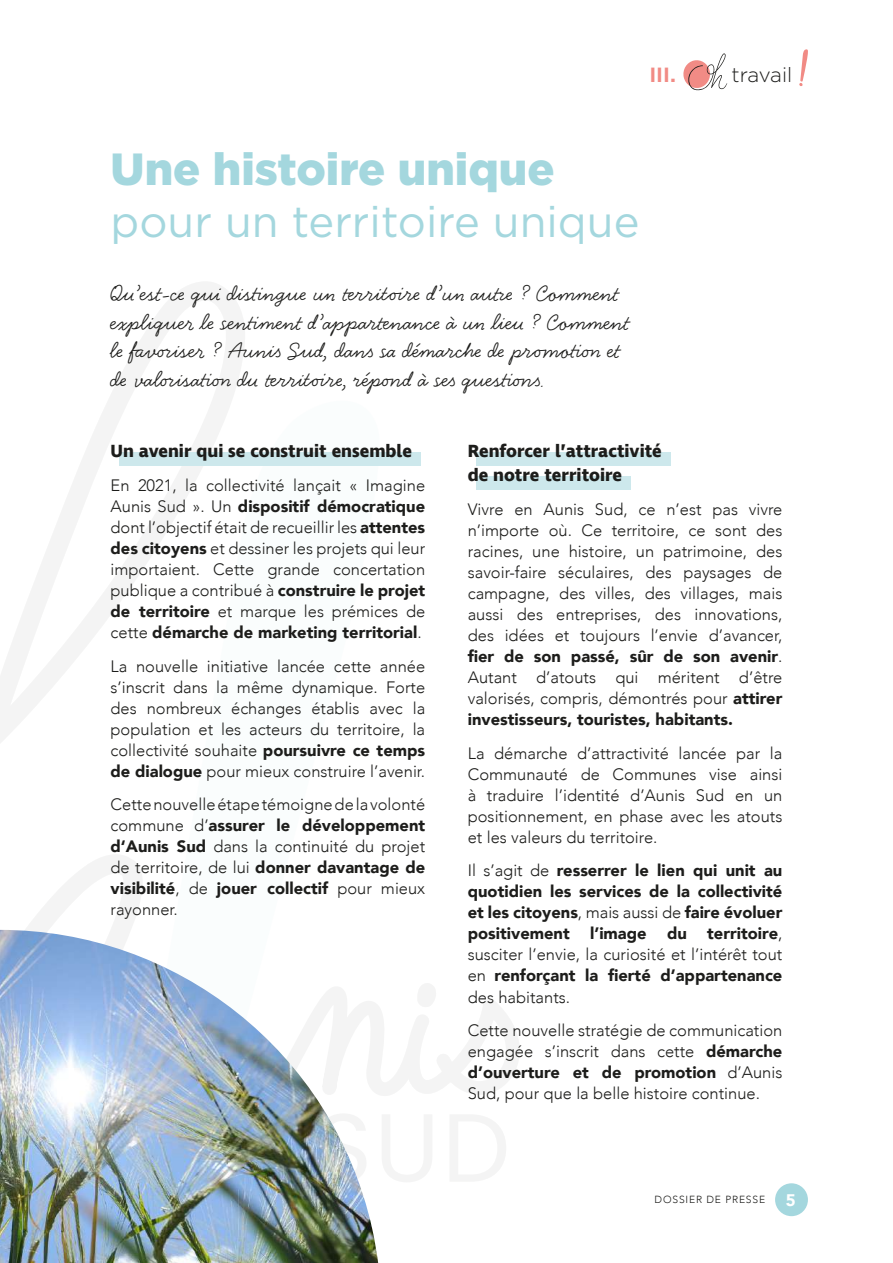
<style>
.page{position:relative;width:893px;height:1263px;background:#fff}
.page>*{position:absolute;margin:0;border:0;box-sizing:border-box;transform-origin:0 0}
.t1{font:900 45px "Gotham";color:#a4d7de}
.t2{font:43.5px "Gotham";color:#a4d7de}
.t3{font:24px/28.8px "Handsome Pro";color:#1d1d1b}
.t4{font:300 20.55px "Gotham";letter-spacing:-.01em;color:#1d1d1b}
.t5{font:700 20.55px "Gotham";color:#f18b85}
.t6{font:700 18px/24px "Ingra";color:#1d1d1b}
.t7{font:300 16.5px/21px "Avenir";color:#1d1d1b;text-align:justify}
.t8{font:900 16.5px/21px "Avenir";color:#1d1d1b;text-align:justify}
.t9{font:300 10.35px "Avenir";letter-spacing:.08em;color:#1d1d1b}
.s1{font-weight:900}
.s2{font-weight:300}
.s3{font-weight:900;font-size:16.8px;color:#fff}
</style>
<div class="page">
<svg style="left:0;top:282px;width:245px;height:648px"></svg>
<svg style="left:378px;top:1006px;width:4px;height:257px"></svg>
<svg style="left:382px;top:983px;width:137px;height:199px"></svg>
<div style="left:119px;top:452px;width:301px;height:14px;background:#cde8ec"></div>
<div style="left:476px;top:452px;width:194px;height:14px;background:#cde8ec"></div>
<div style="left:476px;top:476px;width:155px;height:14px;background:#cde8ec"></div>
<svg style="left:799px;top:49px;width:9px;height:37px"></svg>
<svg style="left:683px;top:53px;width:44px;height:37px"></svg>
<img style="left:0;top:930px;width:378px;height:333px">
<div style="left:775px;top:1183px;width:33px;height:33px;background:#a4d7de;border-radius:50%"></div>
<p class="t5" style="left:649px;top:61px;width:28px">III.</p>
<p class="t4" style="left:731px;top:61px;width:62px">travail</p>
<h1 class="t1" style="left:111px;top:138px;width:446px">Une histoire unique</h1>
<h2 class="t2" style="left:111px;top:194px;width:530px">pour un territoire unique</h2>
<h3 class="t3" style="left:111px;top:279px;width:520px">Qu’est-ce qui distingue un territoire d’un autre ? Comment expliquer le sentiment d’appartenance à un lieu ? Comment le favoriser ? Aunis Sud, dans sa démarche de promotion et de valorisation du territoire, répond à ses questions.</h3>
<p class="t6" style="left:111px;top:440px;width:303px">Un avenir qui se construit ensemble</p>
<p class="t7" style="left:111px;top:475px;width:316px">En 2021, la collectivité lançait « Imagine Aunis Sud ». Un <span class="s1">dispositif démocratique </span>dont l’objectif était de recueillir les <span class="s1">attentes des citoyens</span> et dessiner les projets qui leur importaient. Cette grande concertation publique a contribué à <span class="s1">construire le projet de territoire</span> et marque les prémices de cette <span class="s1">démarche de marketing territorial</span>.</p>
<p class="t7" style="left:111px;top:655px;width:316px">La nouvelle initiative lancée cette année s’inscrit dans la même dynamique. Forte des nombreux échanges établis avec la population et les acteurs du territoire, la collectivité souhaite <span class="s1">poursuivre ce temps de dialogue</span> pour mieux construire l’avenir.</p>
<p class="t7" style="left:111px;top:794px;width:316px">Cette nouvelle étape témoigne de la volonté commune d’<span class="s1">assurer le développement d‘Aunis Sud</span> dans la continuité du projet de territoire, de lui <span class="s1">donner davantage de visibilité</span>, de <span class="s1">jouer collectif</span> pour mieux rayonner.</p>
<p class="t6" style="left:468px;top:440px;width:195px">Renforcer l’attractivité de notre territoire</p>
<p class="t7" style="left:468px;top:499px;width:316px">Vivre en Aunis Sud, ce n’est pas vivre n’importe où. Ce territoire, ce sont des racines, une histoire, un patrimoine, des savoir-faire séculaires, des paysages de campagne, des villes, des villages, mais aussi des entreprises, des innovations, des idées et toujours l’envie d’avancer, <span class="s1">fier de son passé, sûr de son avenir</span>.<br>Autant d’atouts qui méritent d’être valorisés, compris, démontrés pour <span class="s1">attirer investisseurs, touristes, habitants.</span></p>
<p class="t7" style="left:468px;top:742px;width:316px">La démarche d’attractivité lancée par la Communauté de Communes vise ainsi à traduire l’identité d’Aunis Sud en un positionnement, en phase avec les atouts et les valeurs du territoire.</p>
<p class="t8" style="left:468px;top:860px;width:316px"><span class="s2">Il s’agit de</span> resserrer le lien qui unit au quotidien les services de la collectivité et les citoyens<span class="s2">, mais aussi de</span> faire évoluer positivement l’image du territoire<span class="s2">, susciter l’envie, la curiosité et l’intérêt tout en</span> renforçant la fierté d’appartenance <span class="s2">des habitants.</span></p>
<p class="t7" style="left:468px;top:1020px;width:316px">Cette nouvelle stratégie de communication engagée s’inscrit dans cette <span class="s1">démarche d’ouverture et de promotion</span> d’Aunis Sud, pour que la belle histoire continue.</p>
<p class="t9" style="left:655px;top:1194px;width:143px">DOSSIER DE PRESSE <span class="s3">5</span></p>
</div>
